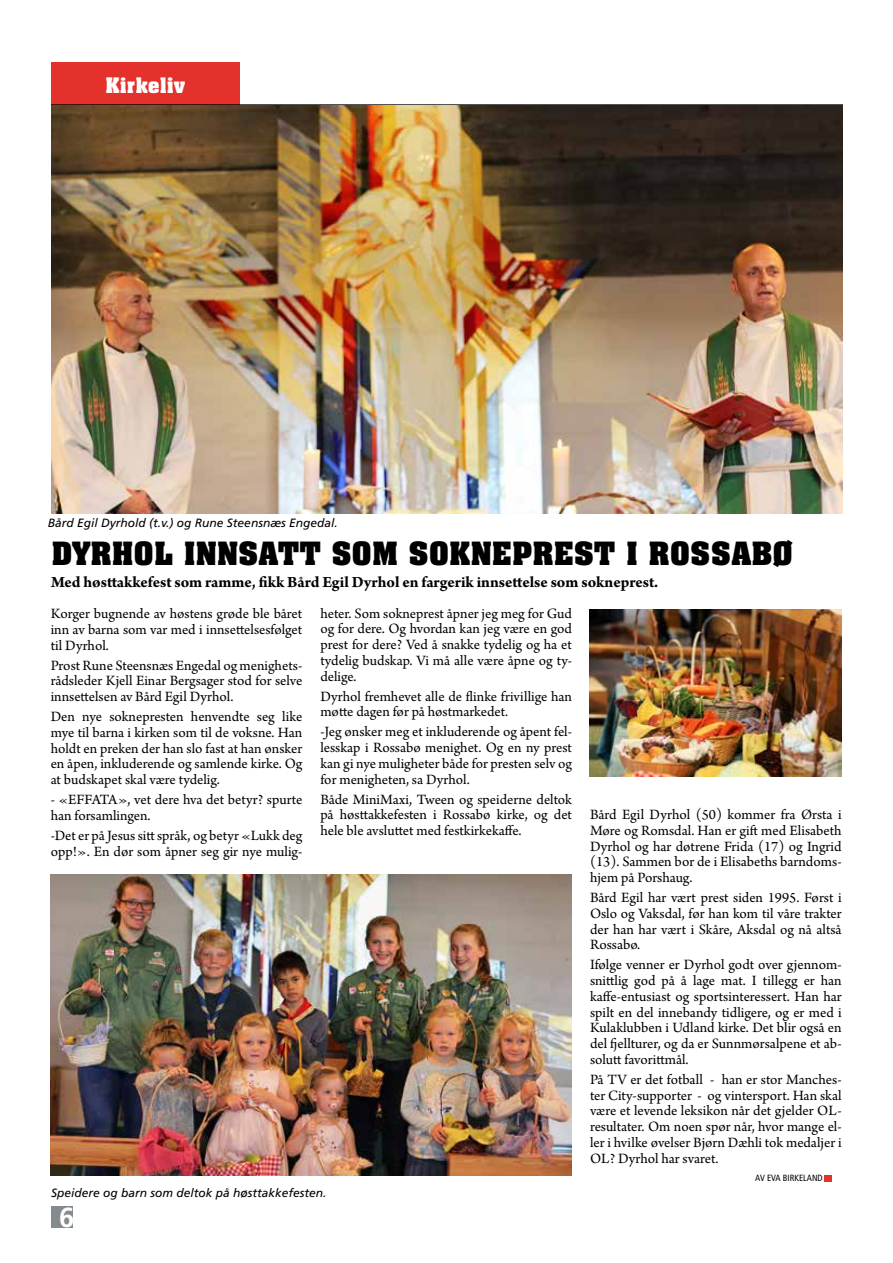
<style>
.page{position:relative;width:893px;height:1263px;background:#fff}
.page>*{position:absolute;margin:0;border:0;box-sizing:border-box;transform-origin:0 0}
.t1{font:700 31.5px "Aachen BT";color:#000}
.t2{font:700 27.45px "Frutiger";color:#fff}
.t3{font:700 21px "Aachen BT";color:#fff}
.t4{font:700 16.5px "Arno Pro";letter-spacing:-.005em;color:#000}
.t5{font:15px/15.8px "Arno Pro";letter-spacing:-.005em;color:#000;text-align:justify}
.t6{font:italic 12px "Frutiger";color:#000}
.t7{font:condensed 9px "Frutiger";color:#000}
</style>
<div class="page">
<div style="left:51px;top:62px;width:189px;height:42px;background:#e4312b"></div>
<hr style="left:51px;top:104px;width:792px;height:2px;background:#000">
<img style="left:51px;top:105px;width:791px;height:408px">
<img style="left:51px;top:874px;width:520px;height:301px">
<img style="left:589px;top:610px;width:253px;height:166px">
<div style="left:824px;top:1175px;width:8px;height:6px;background:#e4312b"></div>
<div style="left:51px;top:1206px;width:21px;height:22px;background:#848b8e"></div>
<h3 class="t3" style="left:106px;top:72px;width:81px">Kirkeliv</h3>
<p class="t6" style="left:48px;top:516px;width:291px">Bård Egil Dyrhold (t.v.) og Rune Steensnæs Engedal.</p>
<h1 class="t1" style="left:52px;top:534px;width:743px">DYRHOL INNSATT SOM SOKNEPREST I ROSSABØ</h1>
<p class="t4" style="left:51px;top:572px;width:609px">Med høsttakkefest som ramme, fikk Bård Egil Dyrhol en fargerik innsettelse som sokneprest.</p>
<p class="t5" style="left:51px;top:607px;width:253px">Korger bugnende av høstens grøde ble båret inn av barna som var med i innsettelsesfølget til Dyrhol.</p>
<p class="t5" style="left:51px;top:658px;width:253px">Prost Rune Steensnæs Engedal og menighets&shy;rådsleder Kjell Einar Bergsager stod for selve innsettelsen av Bård Egil Dyrhol.</p>
<p class="t5" style="left:51px;top:710px;width:253px">Den nye soknepresten henvendte seg like mye til barna i kirken som til de voksne. Han holdt en preken der han slo fast at han ønsker en åpen, inkluderende og samlende kirke. Og at budskapet skal være tydelig.</p>
<p class="t5" style="left:51px;top:793px;width:253px">- «EFFATA», vet dere hva det betyr? spurte han forsamlingen.</p>
<p class="t5" style="left:51px;top:828px;width:253px">-Det er på Jesus sitt språk, og betyr «Lukk deg opp!». En dør som åpner seg gir nye mulig-</p>
<p class="t5" style="left:320px;top:606px;width:253px">heter. Som sokneprest åpner jeg meg for Gud og for dere. Og hvordan kan jeg være en god prest for dere? Ved å snakke tydelig og ha et tydelig budskap. Vi må alle være åpne og ty&shy;delige.</p>
<p class="t5" style="left:320px;top:689px;width:253px">Dyrhol fremhevet alle de flinke frivillige han møtte dagen før på høstmarkedet.</p>
<p class="t5" style="left:320px;top:725px;width:253px">-Jeg ønsker meg et inkluderende og åpent fel&shy;lesskap i Rossabø menighet. Og en ny prest kan gi nye muligheter både for presten selv og for menigheten, sa Dyrhol.</p>
<p class="t5" style="left:320px;top:792px;width:253px">Både MiniMaxi, Tween og speiderne deltok på høsttakkefesten i Rossabø kirke, og det hele ble avsluttet med festkirkekaffe.</p>
<p class="t6" style="left:51px;top:1186px;width:277px">Speidere og barn som deltok på høsttakkefesten.</p>
<h2 class="t2" style="left:59px;top:1201px;width:17px">6</h2>
<p class="t5" style="left:590px;top:807px;width:253px">Bård Egil Dyrhol (50) kommer fra Ørsta i Møre og Romsdal. Han er gift med Elisabeth Dyrhol og har døtrene Frida (17) og Ingrid (13). Sammen bor de i Elisabeths barndoms&shy;hjem på Porshaug.</p>
<p class="t5" style="left:590px;top:890px;width:253px">Bård Egil har vært prest siden 1995. Først i Oslo og Vaksdal, før han kom til våre trakter der han har vært i Skåre, Aksdal og nå altså Rossabø.</p>
<p class="t5" style="left:590px;top:958px;width:253px">Ifølge venner er Dyrhol godt over gjennom&shy;snittlig god på å lage mat. I tillegg er han kaffe-entusiast og sportsinteressert. Han har spilt en del innebandy tidligere, og er med i Kulaklubben i Udland kirke. Det blir også en del fjellturer, og da er Sunnmørsalpene et ab&shy;solutt favorittmål.</p>
<p class="t5" style="left:590px;top:1072px;width:253px">På TV er det fotball - han er stor Manches&shy;ter City-supporter - og vintersport. Han skal være et levende leksikon når det gjelder OL&shy;resultater. Om noen spør når, hvor mange el&shy;ler i hvilke øvelser Bjørn Dæhli tok medaljer i OL? Dyrhol har svaret.</p>
<p class="t7" style="left:755px;top:1173px;width:69px">AV EVA BIRKELAND</p>
</div>
